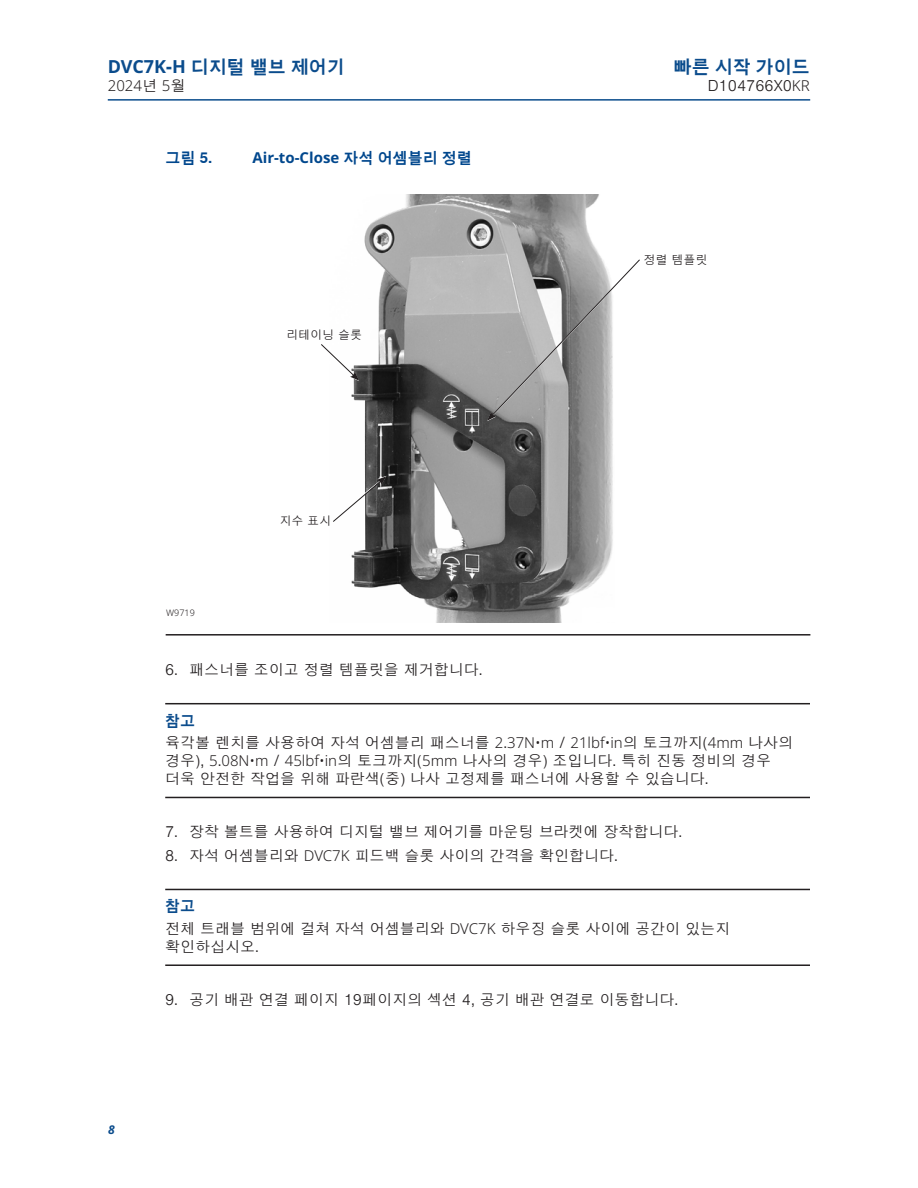
<style>
.page{position:relative;width:918px;height:1188px;background:#fff}
.page>*{position:absolute;margin:0;border:0;box-sizing:border-box;transform-origin:0 0}
._07_MP_Manual_document_type_right_aligned{font:700 18px "Nimbus Sans KOR";color:#0b4c8c}
._06_Important___Tip_Text{font:300 15px/18px "Nimbus Sans KOR";color:#231f20}
.t1{font:700 15px "Noto Sans";color:#01478d}
._07_MP_Date_left_aligned{font:300 15px "Noto Sans";color:#231f20}
.t2{font:700 15px "Nimbus Sans KOR";color:#01478d}
._06_Important___Tip{font:700 15px "Nimbus Sans KOR";color:#0b4c8c}
._03_Figure_call_outs{font:300 12px "Nimbus Sans KOR";color:#231f20}
.t3{font:italic 700 12px "Noto Sans";color:#0b4c8c}
.Art_Number{font:300 9px "Noto Sans";color:#231f20}
.s1{font-family:"Noto Sans"}
.s2{font-family:"Nimbus Sans KOR"}
</style>
<div class="page">
<hr style="left:108px;top:99px;width:702px;height:2px;background:#0b4c8c">
<hr style="left:166px;top:634px;width:644px;height:2px;background:#231f20">
<hr style="left:165px;top:703px;width:645px;height:1px;background:#231f20">
<hr style="left:165px;top:797px;width:645px;height:1px;background:#231f20">
<hr style="left:165px;top:889px;width:645px;height:1px;background:#231f20">
<hr style="left:165px;top:964px;width:645px;height:2px;background:#231f20">
<img style="left:351px;top:195px;width:262px;height:427px">
<svg style="left:333px;top:476px;width:54px;height:47px"></svg>
<svg style="left:487px;top:259px;width:153px;height:162px"></svg>
<svg style="left:321px;top:343px;width:38px;height:38px"></svg>
<p class="_07_MP_Manual_document_type_right_aligned" style="left:108px;top:54px;width:239px"><span class="s1">DVC7K</span>-<span class="s1">H</span> 디지털 밸브 제어기</p>
<p class="_07_MP_Date_left_aligned" style="left:108px;top:77px;width:79px">2024<span class="s2">년</span> 5<span class="s2">월</span></p>
<p class="t2" style="left:166px;top:148px;width:48px">그림 5.</p>
<p class="t1" style="left:252px;top:150px;width:221px">Air‐to‐Close <span class="s2">자석 어셈블리 정렬</span></p>
<p class="_03_Figure_call_outs" style="left:286px;top:327px;width:77px">리테이닝 슬롯</p>
<p class="Art_Number" style="left:166px;top:608px;width:30px">W9719</p>
<p class="_03_Figure_call_outs" style="left:279px;top:514px;width:53px">지수 표시</p>
<p class="_07_MP_Manual_document_type_right_aligned" style="left:674px;top:54px;width:138px">빠른 시작 가이드</p>
<p class="_06_Important___Tip_Text" style="left:708px;top:77px;width:104px">D104766X0<span class="s1">KR</span></p>
<p class="_03_Figure_call_outs" style="left:643px;top:252px;width:65px">정렬 템플릿</p>
<p class="t3" style="left:108px;top:1121px;width:8px">8</p>
<p class="_06_Important___Tip_Text" style="left:165px;top:660px;width:319px">6. 패스너를 조이고 정렬 템플릿을 제거합니다.</p>
<p class="_06_Important___Tip" style="left:165px;top:710px;width:31px">참고</p>
<p class="_06_Important___Tip_Text" style="left:165px;top:733px;width:629px">육각볼 렌치를 사용하여 자석 어셈블리 패스너를 <span class="s1">2</span>.<span class="s1">37N•m</span> / <span class="s1">21lbf•in</span>의 토크까지(<span class="s1">4mm</span> 나사의 경우), <span class="s1">5</span>.<span class="s1">08N•m</span> / <span class="s1">45lbf•in</span>의 토크까지(<span class="s1">5mm</span> 나사의 경우) 조입니다. 특히 진동 정비의 경우 더욱 안전한 작업을 위해 파란색(중) 나사 고정제를 패스너에 사용할 수 있습니다.</p>
<p class="_06_Important___Tip_Text" style="left:165px;top:822px;width:519px">7. 장착 볼트를 사용하여 디지털 밸브 제어기를 마운팅 브라켓에 장착합니다.</p>
<p class="_06_Important___Tip_Text" style="left:165px;top:846px;width:455px">8. 자석 어셈블리와 <span class="s1">DVC7K</span> 피드백 슬롯 사이의 간격을 확인합니다.</p>
<p class="_06_Important___Tip" style="left:165px;top:896px;width:31px">참고</p>
<p class="_06_Important___Tip_Text" style="left:165px;top:919px;width:566px">전체 트래블 범위에 걸쳐 자석 어셈블리와 <span class="s1">DVC7K</span> 하우징 슬롯 사이에 공간이 있는지 확인하십시오.</p>
<p class="_06_Important___Tip_Text" style="left:165px;top:990px;width:515px">9. 공기 배관 연결 페이지 19페이지의 섹션 4, 공기 배관 연결로 이동합니다.</p>
</div>
